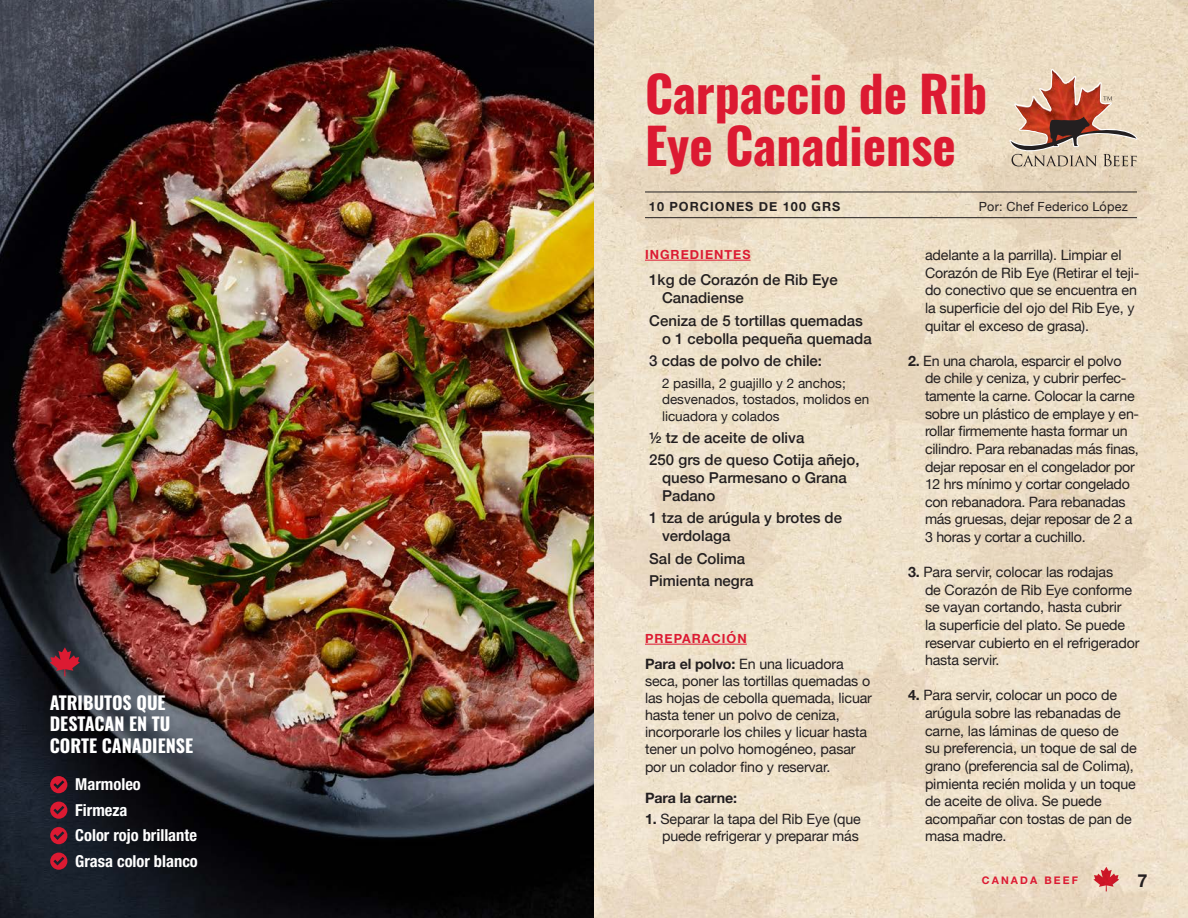
<style>
.page{position:relative;width:1188px;height:918px;background:#fff}
.page>*{position:absolute;margin:0;border:0;box-sizing:border-box;transform-origin:0 0}
.t1{font:49.8px/52.7px "Oswald";color:#dc1a32}
.t2{font:18px/21.6px "Oswald";color:#fff}
.t3{font:700 18px "Helvetica Neue LT Std";color:#231f20}
.t4{font:700 condensed 16.5px/25.5px "Helvetica Neue LT Std";color:#fff}
.t5{font:500 15px/18px "Helvetica Neue";color:#231f20}
.t6{font:14.25px/17.5px "Helvetica Neue";letter-spacing:-.01em;color:#231f20}
.t7{font:700 14.25px "Helvetica Neue";letter-spacing:-.01em;color:#231f20}
.t8{font:13.5px/16.2px "Helvetica Neue";color:#231f20}
.t9{font:700 12.6px "Helvetica Neue";letter-spacing:.08em;color:#dc1a32}
.t10{font:12.6px "Helvetica Neue";letter-spacing:.02em;color:#231f20}
.t11{font:700 12.6px "Helvetica Neue";letter-spacing:.08em;color:#231f20}
.t12{font:700 10.5px "Helvetica Neue LT Std";letter-spacing:.2em;color:#dc1a32}
.s1{font-weight:700}
</style>
<div class="page">
<img style="left:0;top:0;width:1188px;height:918px">
<hr style="left:645px;top:260px;width:106px;height:1px;background:#dc1a32">
<hr style="left:645px;top:192px;width:492px;height:1px;background:#231f20">
<hr style="left:645px;top:217px;width:492px;height:1px;background:#231f20">
<svg style="left:1009px;top:69px;width:129px;height:97px;background:#cba590"></svg>
<hr style="left:645px;top:644px;width:102px;height:1px;background:#dc1a32">
<svg style="left:1093px;top:867px;width:26px;height:24px"></svg>
<svg style="left:50px;top:776px;width:17px;height:17px"></svg>
<svg style="left:50px;top:802px;width:17px;height:17px"></svg>
<svg style="left:50px;top:827px;width:17px;height:17px"></svg>
<svg style="left:50px;top:853px;width:17px;height:17px"></svg>
<svg style="left:50px;top:647px;width:30px;height:29px"></svg>
<p class="t2" style="left:50px;top:690px;width:145px">ATRIBUTOS QUE<br>DESTACAN EN TU<br>CORTE CANADIENSE</p>
<p class="t4" style="left:75px;top:771px;width:124px">Marmoleo<br>Firmeza<br>Color rojo brillante<br>Grasa color blanco</p>
<h1 class="t1" style="left:645px;top:62px;width:344px">Carpaccio de Rib<br>Eye Canadiense</h1>
<p class="t11" style="left:649px;top:196px;width:193px">10 PORCIONES DE 100 GRS</p>
<p class="t10" style="left:979px;top:197px;width:151px">Por: Chef Federico López</p>
<p class="t9" style="left:645px;top:245px;width:107px">INGREDIENTES</p>
<p class="t5" style="left:662px;top:270px;width:177px;text-indent:-13px">1kg de Corazón de Rib Eye<br>Canadiense</p>
<p class="t5" style="left:662px;top:310px;width:211px;text-indent:-13px">Ceniza de 5 tortillas quemadas o 1 cebolla pequeña quemada</p>
<p class="t5" style="left:649px;top:350px;width:174px">3 cdas de polvo de chile:</p>
<p class="t8" style="left:662px;top:376px;width:209px">2 pasilla, 2 guajillo y 2 anchos; desvenados, tostados, molidos en licuadora y colados</p>
<p class="t5" style="left:649px;top:425px;width:212px;line-height:22.2px">½ tz de aceite de oliva<br>250 grs de queso Cotija añejo,</p>
<p class="t5" style="left:662px;top:468px;width:186px">queso Parmesano o Grana<br>Padano</p>
<p class="t5" style="left:662px;top:508px;width:182px;text-indent:-13px">1 tza de arúgula y brotes de verdolaga</p>
<p class="t5" style="left:649px;top:546px;width:106px;line-height:22.2px">Sal de Colima<br>Pimienta negra</p>
<p class="t9" style="left:645px;top:629px;width:103px">PREPARACIÓN</p>
<p class="t6" style="left:645px;top:656px;width:229px"><span class="s1">Para el polvo:</span> En una licuadora seca, poner las tortillas quemadas o las hojas de cebolla quemada, licuar hasta tener un polvo de ceniza, incorporarle los chiles y licuar hasta tener un polvo homogéneo, pasar por un colador fino y reservar.</p>
<p class="t7" style="left:645px;top:787px;width:94px">Para la carne:</p>
<p class="t6" style="left:645px;top:812px;width:217px;line-height:17.1px;text-align:right"><span class="s1">1.</span> Separar la tapa del Rib Eye (que puede refrigerar y preparar más</p>
<p class="t6" style="left:925px;top:247px;width:216px">adelante a la parrilla). Limpiar el<br>Corazón de Rib Eye (Retirar el teji&shy;do conectivo que se encuentra en la superficie del ojo del Rib Eye, y quitar el exceso de grasa).</p>
<p class="t6" style="left:925px;top:353px;width:216px;text-indent:-17px"><span class="s1">2.</span> En una charola, esparcir el polvo de chile y ceniza, y cubrir perfec&shy;tamente la carne. Colocar la carne sobre un plástico de emplaye y en&shy;rollar firmemente hasta formar un cilindro. Para rebanadas más finas, dejar reposar en el congelador por 12 hrs mínimo y cortar congelado con rebanadora. Para rebanadas más gruesas, dejar reposar de 2 a 3 horas y cortar a cuchillo.</p>
<p class="t6" style="left:925px;top:564px;width:216px;text-indent:-17px"><span class="s1">3.</span> Para servir, colocar las rodajas<br>de Corazón de Rib Eye conforme se vayan cortando, hasta cubrir<br>la superficie del plato. Se puede reservar cubierto en el refrigerador hasta servir.</p>
<p class="t6" style="left:925px;top:687px;width:213px;text-indent:-17px"><span class="s1">4.</span> Para servir, colocar un poco de arúgula sobre las rebanadas de carne, las láminas de queso de su preferencia, un toque de sal de grano (preferencia sal de Colima), pimienta recién molida y un toque de aceite de oliva. Se puede acompañar con tostas de pan de masa madre.</p>
<p class="t12" style="left:982px;top:874px;width:98px">CANADA BEEF</p>
<p class="t3" style="left:1138px;top:869px;width:12px">7</p>
</div>
